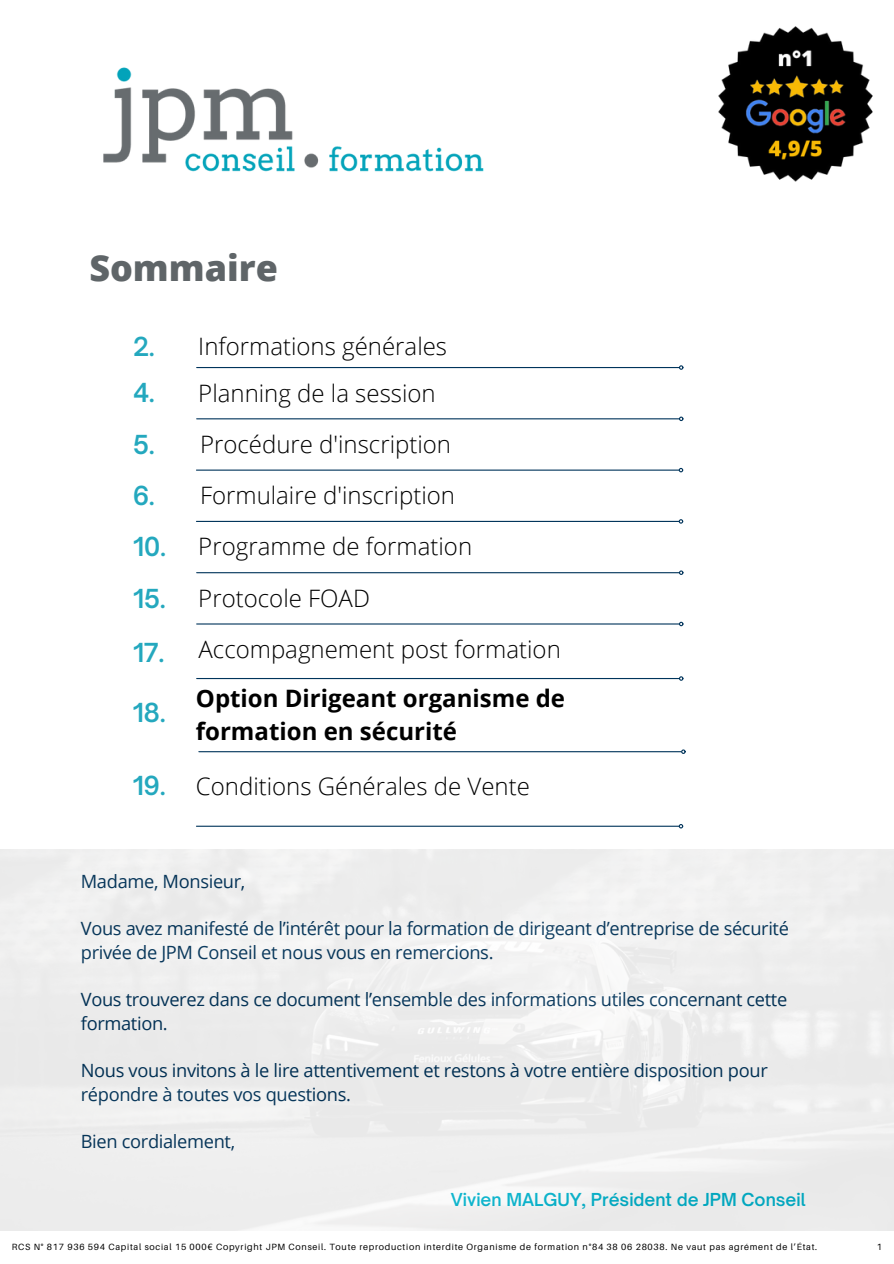
<style>
.page{position:relative;width:894px;height:1264px;background:#fff}
.page>*{position:absolute;margin:0;border:0;box-sizing:border-box;transform-origin:0 0}
.t1{font:800 35.85px "Open Sans";color:#5f6568}
.t2{font:600 25.05px "Open Sauce One";letter-spacing:-.02em;color:#24a8be}
.t3{font:300 24px "Open Sans";color:#000}
.t4{font:700 24px/32.7px "Open Sans";color:#000}
.t5{font:18.3px/23.7px "Open Sans";letter-spacing:-.02em;color:#00345b}
.t6{font:600 17.1px "Open Sauce One";color:#01b5cf}
.t7{font:9px "Aileron";letter-spacing:.08em;color:#000}
</style>
<div class="page">
<hr style="left:196px;top:469px;width:482px;height:1px;background:#00345b">
<svg style="left:678px;top:468px;width:5px;height:4px"></svg>
<hr style="left:196px;top:521px;width:482px;height:1px;background:#00345b">
<svg style="left:678px;top:519px;width:5px;height:4px"></svg>
<img style="left:103px;top:67px;width:381px;height:105px">
<hr style="left:197px;top:572px;width:481px;height:1px;background:#00345b">
<svg style="left:678px;top:570px;width:5px;height:5px"></svg>
<hr style="left:197px;top:623px;width:481px;height:1px;background:#00345b">
<svg style="left:678px;top:621px;width:5px;height:5px"></svg>
<hr style="left:199px;top:751px;width:482px;height:1px;background:#00345b">
<svg style="left:681px;top:749px;width:4px;height:5px"></svg>
<hr style="left:197px;top:418px;width:481px;height:1px;background:#00345b">
<svg style="left:678px;top:416px;width:5px;height:5px"></svg>
<hr style="left:197px;top:367px;width:481px;height:1px;background:#00345b">
<svg style="left:678px;top:365px;width:5px;height:5px"></svg>
<hr style="left:196px;top:825px;width:482px;height:1px;background:#00345b">
<svg style="left:678px;top:824px;width:5px;height:4px"></svg>
<hr style="left:197px;top:678px;width:481px;height:1px;background:#00345b">
<svg style="left:678px;top:676px;width:5px;height:4px"></svg>
<img style="left:718px;top:26px;width:155px;height:156px">
<h2 class="t1" style="left:89px;top:242px;width:190px">Sommaire</h2>
<h3 class="t2" style="left:133px;top:330px;width:23px">2.</h3>
<h2 class="t3" style="left:198px;top:329px;width:250px">Informations générales</h2>
<h2 class="t3" style="left:198px;top:376px;width:239px">Planning de la session</h2>
<h3 class="t2" style="left:133px;top:377px;width:23px">4.</h3>
<h2 class="t2" style="left:133px;top:429px;width:24px">5.</h2>
<h3 class="t2" style="left:133px;top:480px;width:24px">6.</h3>
<h2 class="t2" style="left:133px;top:531px;width:35px">10.</h2>
<h3 class="t2" style="left:133px;top:582px;width:34px">15.</h3>
<h2 class="t3" style="left:200px;top:427px;width:252px">Procédure d'inscription</h2>
<h3 class="t3" style="left:200px;top:478px;width:256px">Formulaire d'inscription</h3>
<h2 class="t3" style="left:198px;top:530px;width:275px">Programme de formation</h2>
<h5 class="t3" style="left:198px;top:581px;width:173px">Protocole FOAD</h5>
<h5 class="t2" style="left:133px;top:637px;width:33px">17.</h5>
<h5 class="t3" style="left:198px;top:632px;width:364px">Accompagnement post formation</h5>
<h5 class="t4" style="left:196px;top:681px;width:370px">Option Dirigeant organisme de formation en sécurité</h5>
<p class="t3" style="left:196px;top:769px;width:335px">Conditions Générales de Vente</p>
<h2 class="t2" style="left:133px;top:697px;width:34px">18.</h2>
<h5 class="t2" style="left:133px;top:770px;width:34px">19.</h5>
<p class="t5" style="left:81px;top:868px;width:166px">Madame, Monsieur,</p>
<h1 class="t5" style="left:81px;top:916px;width:709px">Vous avez manifesté de l’intérêt pour la formation de dirigeant d’entreprise de sécurité privée de JPM Conseil et nous vous en remercions.</h1>
<h2 class="t5" style="left:81px;top:987px;width:707px">Vous trouverez dans ce document l’ensemble des informations utiles concernant cette formation.</h2>
<h3 class="t5" style="left:81px;top:1057px;width:688px">Nous vous invitons à le lire attentivement et restons à votre entière disposition pour répondre à toutes vos questions.</h3>
<h2 class="t5" style="left:81px;top:1128px;width:156px">Bien cordialement,</h2>
<h3 class="t6" style="left:451px;top:1188px;width:356px">Vivien MALGUY, Président de JPM Conseil</h3>
<h3 class="t7" style="left:12px;top:1240px;width:806px">RCS N° 817 936 594 Capital social 15 000€ Copyright JPM Conseil. Toute reproduction interdite Organisme de formation n°84 38 06 28038. Ne vaut pas agrément de l’État.</h3>
<h3 class="t7" style="left:876px;top:1240px;width:7px">1</h3>
</div>
